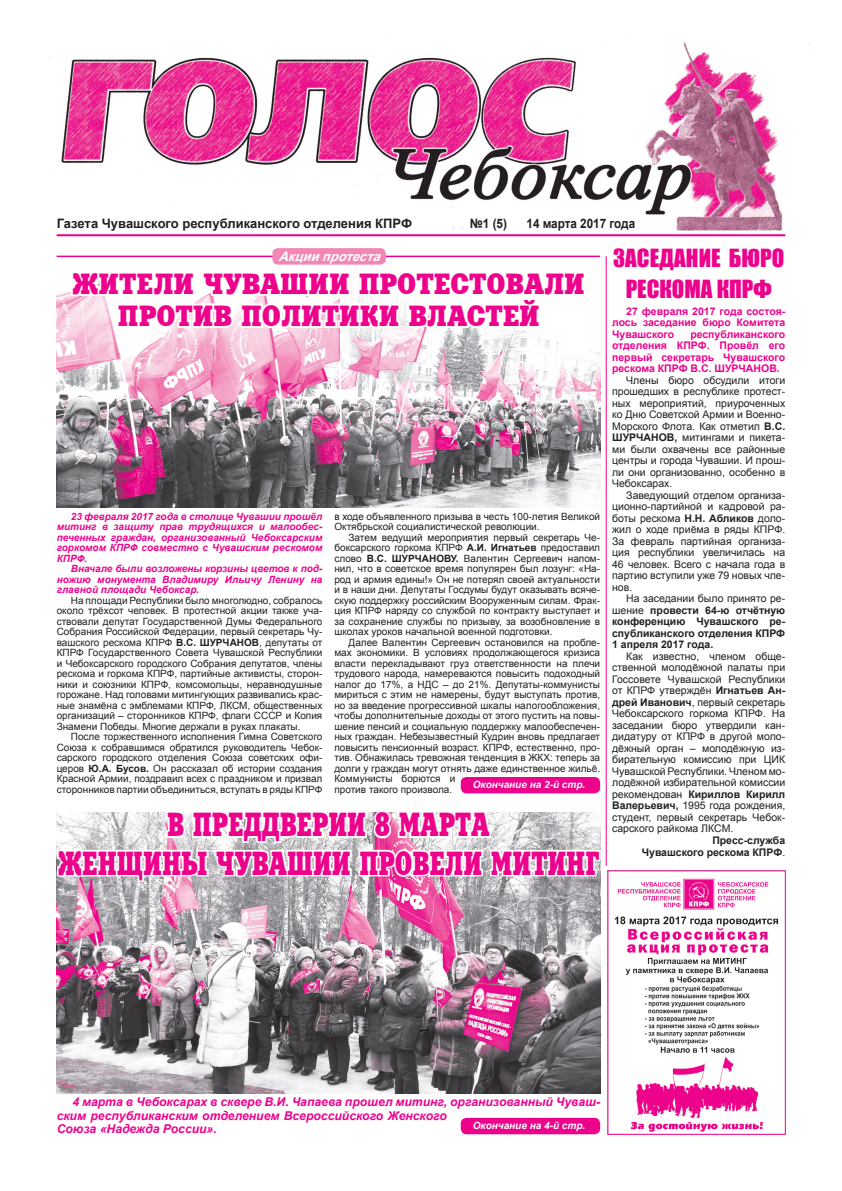
<style>
.page{position:relative;width:842px;height:1191px;background:#fff}
.page>*{position:absolute;margin:0;border:0;box-sizing:border-box;transform-origin:0 0}
.t1{font:700 33.2px/38.5px "Xenia";color:#ed028c;text-align:center;scale:.74 1}
.t2{font:700 29px/32px "Xenia";color:#ed028c;text-align:center;scale:.92 1}
.t3{font:23px/31px "Impact";color:#ed028c;text-align:center}
.t4{font:700 13px "Arial";color:#231f20}
.t5{font:700 13px "Arial";color:#231f20;scale:.9 1}
.t6{font:italic 700 13px "Arial";color:#fff}
.t7{font:italic 700 12.2px/13.3px "Arial";color:#ed028c}
.t8{font:10.5px/11.5px "Arial";color:#231f20;text-align:justify}
.t9{font:700 10.5px/11.5px "Arial";color:#231f20;text-align:justify}
.t10{font:700 10.5px/11.5px "Arial";color:#ed028c;text-align:justify}
.t11{font:10px/10.5px "Arial";color:#231f20;text-align:justify}
.t12{font:italic 700 10px/10.5px "Arial";color:#ed028c;text-align:justify}
.t13{font:italic 700 10px "Arial";color:#fff}
.s1{font-weight:700}
.s2{font-weight:400}
</style>
<div class="page">
<img style="left:57px;top:292px;width:543px;height:215px">
<img style="left:49px;top:42px;width:761px;height:189px">
<hr style="left:57px;top:234px;width:728px;height:2px;background:#ed028c">
<img style="left:614px;top:878px;width:165px;height:254px">
<img style="left:57px;top:907px;width:543px;height:186px">
<svg style="left:56px;top:777px;width:545px;height:130px"></svg>
<div style="left:461px;top:1117px;width:139px;height:17px;background:#ed028c;border-radius:6px"></div>
<hr style="left:57px;top:256px;width:543px;height:1px;background:#ed028c">
<svg style="left:68px;top:42px;width:520px;height:423px"></svg>
<hr style="left:606px;top:256px;width:1px;height:610px;background:#ed028c">
<div style="left:461px;top:777px;width:139px;height:16px;background:#ed028c;border-radius:6px"></div>
<h3 class="t4" style="left:57px;top:215px;width:357px">Газета Чувашского республиканского отделения КПРФ</h3>
<h3 class="t5" style="left:470px;top:215px;width:43px">№1 (5)</h3>
<h3 class="t5" style="left:526px;top:215px;width:122px">14 марта 2017 года</h3>
<h3 class="t3" style="left:613px;top:241px;width:173px">ЗАСЕДАНИЕ БЮРО<br>РЕСКОМА КПРФ</h3>
<p class="t10" style="left:612px;top:306px;width:175px;text-indent:14px">27 февраля 2017 года состоя&shy;лось заседание бюро Комитета Чувашского</p>
<h3 class="t6" style="left:278px;top:247px;width:109px">Акциипротеста</h3>
<h2 class="t2" style="left:72px;top:268px;width:559px">ЖИТЕЛИ ЧУВАШИИ ПРОТЕСТОВАЛИ<br>ПРОТИВ ПОЛИТИКИ ВЛАСТЕЙ</h2>
<p class="t10" style="left:612px;top:328px;width:175px;text-indent:78px">республиканского отделения КПРФ. Провёл его первый секретарь Чувашского рескома КПРФ В.С. ШУРЧАНОВ.</p>
<p class="t8" style="left:612px;top:374px;width:175px;text-indent:14px">Члены бюро обсудили итоги прошедших в республике протест&shy;ных мероприятий, приуроченных ко Дню Советской Армии и Военно-Морского Флота. Как отметил <span class="s1">В.С.<br>ШУРЧАНОВ,</span> митингами и пикета&shy;ми были охвачены все районные центры и города Чувашии. И прош&shy;ли они организованно, особенно в Чебоксарах.</p>
<p class="t8" style="left:612px;top:489px;width:175px;text-indent:14px">Заведующий отделом организа&shy;ционно-партийной и кадровой ра&shy;боты рескома <span class="s1">Н.Н. Абликов</span> доло&shy;жил о ходе приёма в ряды КПРФ.<br>За февраль партийная организа&shy;ция республики увеличилась на 46 человек. Всего с начала года в партию вступили уже 79 новых чле&shy;нов.</p>
<p class="t9" style="left:612px;top:593px;width:175px;text-indent:14px"><span class="s2">На заседании было принято ре&shy;шение</span> провести 64-ю отчётную конференцию Чувашского ре&shy;спубликанского отделения КПРФ 1 апреля 2017 года.</p>
<p class="t8" style="left:612px;top:650px;width:175px;text-indent:14px">Как известно, членом обще&shy;ственной молодёжной палаты при Госсовете Чувашской Республики от КПРФ утверждён <span class="s1">Игнатьев Ан&shy;дрей Иванович</span>, первый секретарь Чебоксарского горкома КПРФ. На заседании бюро утвердили кан&shy;дидатуру от КПРФ в другой моло&shy;дёжный орган – молодёжную из&shy;бирательную комиссию при ЦИК Чувашской Республики. Членом мо&shy;лодёжной избирательной комиссии рекомендован <span class="s1">Кириллов Кирилл Валерьевич,</span> 1995 года рождения, студент, первый секретарь Чебок&shy;сарского райкома ЛКСМ.</p>
<p class="t9" style="left:642px;top:835px;width:145px;line-height:12px;text-align:right">Пресс-служба<br>Чувашского рескома КПРФ<span class="s2">.</span></p>
<p class="t12" style="left:57px;top:511px;width:267px;text-indent:14px">23 февраля 2017 года в столице Чувашии прошёл митинг в защиту прав трудящихся и малообес&shy;печенных граждан, организованный Чебоксарским горкомом КПРФ совместно с Чувашским рескомом КПРФ.</p>
<p class="t12" style="left:57px;top:563px;width:267px;text-indent:14px">Вначале были возложены корзины цветов к под&shy;ножию монумента Владимиру Ильичу Ленину на главной площади Чебоксар.</p>
<p class="t11" style="left:57px;top:595px;width:267px;text-indent:14px">На площади Республики было многолюдно, собралось около трёхсот человек. В протестной акции также уча&shy;ствовали депутат Государственной Думы Федерального Собрания Российской Федерации, первый секретарь Чу&shy;вашского рескома КПРФ <span class="s1">В.С. ШУРЧАНОВ</span>, депутаты от КПРФ Государственного Совета Чувашской Республики и Чебоксарского городского Собрания депутатов, члены рескома и горкома КПРФ, партийные активисты, сторон&shy;ники и союзники КПРФ, комсомольцы, неравнодушные горожане. Над головами митингующих развивались крас&shy;ные знамёна с эмблемами КПРФ, ЛКСМ, общественных организаций – сторонников КПРФ, флаги СССР и Копия Знамени Победы. Многие держали в руках плакаты.</p>
<p class="t11" style="left:57px;top:731px;width:267px;text-indent:14px">После торжественного исполнения Гимна Советского Союза к собравшимся обратился руководитель Чебок&shy;сарского городского отделения Союза советских офи&shy;церов <span class="s1">Ю.А. Бусов.</span> Он рассказал об истории создания Красной Армии, поздравил всех с праздником и призвал сторонников партии объединиться, вступать в ряды КПРФ</p>
<p class="t11" style="left:334px;top:511px;width:267px">в ходе объявленного призыва в честь 100-летия Великой<br>Октябрьской социалистической революции.</p>
<p class="t11" style="left:334px;top:532px;width:267px;text-indent:14px">Затем ведущий мероприятия первый секретарь Че&shy;боксарского горкома КПРФ <span class="s1">А.И. Игнатьев</span> предоставил слово <span class="s1">В.С. ШУРЧАНОВУ.</span> Валентин Сергеевич напом&shy;нил, что в советское время популярен был лозунг: «На&shy;род и армия едины!» Он не потерял своей актуальности и в наши дни. Депутаты Госдумы будут оказывать всяче&shy;скую поддержку российским Вооруженным силам. Фрак&shy;ция КПРФ наряду со службой по контракту выступает и за сохранение службы по призыву, за возобновление в школах уроков начальной военной подготовки.</p>
<p class="t11" style="left:334px;top:637px;width:267px;text-align:left;text-indent:14px">Далее Валентин Сергеевич остановился на пробле&shy;мах экономики. В условиях продолжающегося кризиса власти перекладывают груз ответственности на плечи трудового народа, намереваются повысить подоходный налог до 17%, а НДС – до 21%. Депутаты-коммунисты мириться с этим не намерены, будут выступать против, но за введение прогрессивной шкалы налогообложения, чтобы дополнительные доходы от этого пустить на повы&shy;шение пенсий и социальную поддержку малообеспечен&shy;ных граждан. Небезызвестный Кудрин вновь предлагает повысить пенсионный возраст. КПРФ, естественно, про&shy;тив. Обнажилась тревожная тенденция в ЖКХ: теперь за долги у граждан могут отнять даже единственное жильё.<br>Коммунисты борются и<br>против такого произвола.</p>
<p class="t13" style="left:473px;top:778px;width:114px">Окончание на 2-й стр.</p>
<h1 class="t1" style="left:58px;top:806px;width:733px">В ПРЕДДВЕРИИ 8 МАРТА<br>ЖЕНЩИНЫ ЧУВАШИИ ПРОВЕЛИ МИТИНГ</h1>
<p class="t7" style="left:57px;top:1095px;width:545px;text-indent:16px">4 марта в Чебоксарах в сквере В.И. Чапаева прошел митинг, организованный Чуваш&shy;ским республиканским отделением Всероссийского Женского<br>Союза «Надежда России».</p>
<p class="t13" style="left:473px;top:1119px;width:114px">Окончание на 4-й стр.</p>
</div>
